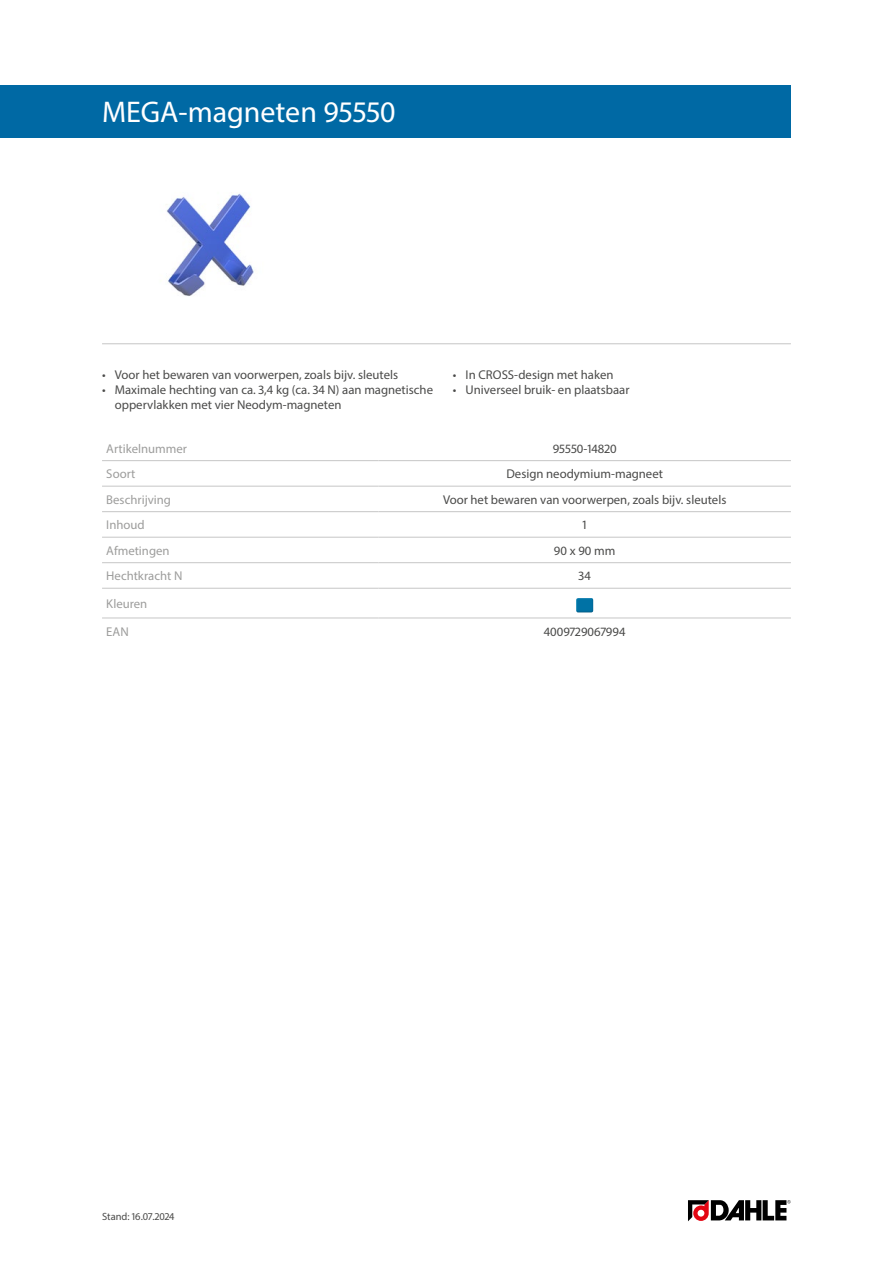
<style>
.page{position:relative;width:893px;height:1263px;background:#fff}
.page>*{position:absolute;margin:0;border:0;box-sizing:border-box;transform-origin:0 0}
.Produktname{font:30px "Myriad Pro";color:#fff}
.Produkttabelle_Zentr{font:12.75px/15.3px "Myriad Pro";color:#4a4a49}
.Produkttabelle_Links{font:12.75px "Myriad Pro";color:#9d9d9c}
.t1{font:10.5px "Myriad Pro";color:#4a4a49}
</style>
<div class="page">
<img style="left:166px;top:193px;width:88px;height:103px">
<hr style="left:102px;top:343px;width:689px;height:1px;background:#c6c6c6">
<svg style="left:688px;top:1200px;width:103px;height:21px"></svg>
<div style="left:0;top:85px;width:791px;height:53px;background:#0069a4"></div>
<hr style="left:102px;top:460px;width:276px;height:1px;background:#c6c6c6">
<hr style="left:378px;top:460px;width:413px;height:1px;background:#c6c6c6">
<hr style="left:102px;top:486px;width:276px;height:1px;background:#c6c6c6">
<hr style="left:378px;top:486px;width:413px;height:1px;background:#c6c6c6">
<hr style="left:102px;top:511px;width:276px;height:1px;background:#c6c6c6">
<hr style="left:378px;top:511px;width:413px;height:1px;background:#c6c6c6">
<hr style="left:102px;top:537px;width:276px;height:1px;background:#c6c6c6">
<hr style="left:378px;top:537px;width:413px;height:1px;background:#c6c6c6">
<hr style="left:102px;top:562px;width:276px;height:1px;background:#c6c6c6">
<hr style="left:378px;top:562px;width:413px;height:1px;background:#c6c6c6">
<hr style="left:102px;top:588px;width:276px;height:1px;background:#c6c6c6">
<hr style="left:378px;top:588px;width:413px;height:1px;background:#c6c6c6">
<hr style="left:102px;top:618px;width:276px;height:1px;background:#c6c6c6">
<hr style="left:378px;top:618px;width:413px;height:1px;background:#c6c6c6">
<img style="left:576px;top:598px;width:17px;height:14px">
<p class="Produktname" style="left:102px;top:94px;width:295px">MEGA-magneten 95550</p>
<p class="Produkttabelle_Zentr" style="left:102px;top:367px;width:298px">• Voor het bewaren van voorwerpen, zoals bijv. sleutels</p>
<p class="Produkttabelle_Zentr" style="left:115px;top:382px;width:320px;text-indent:-13px">• Maximale hechting van ca. 3,4 kg (ca. 34 N) aan magnetische oppervlakken met vier Neodym-magneten</p>
<p class="Produkttabelle_Zentr" style="left:453px;top:367px;width:162px">• In CROSS-design met haken</p>
<p class="Produkttabelle_Zentr" style="left:453px;top:382px;width:178px">• Universeel bruik- en plaatsbaar</p>
<p class="Produkttabelle_Links" style="left:106px;top:440px;width:82px">Artikelnummer</p>
<p class="Produkttabelle_Zentr" style="left:553px;top:440px;width:65px">95550-14820</p>
<p class="Produkttabelle_Links" style="left:106px;top:466px;width:31px">Soort</p>
<p class="Produkttabelle_Zentr" style="left:506px;top:466px;width:158px">Design neodymium-magneet</p>
<p class="Produkttabelle_Links" style="left:106px;top:491px;width:66px">Beschrijving</p>
<p class="Produkttabelle_Zentr" style="left:443px;top:492px;width:285px">Voor het bewaren van voorwerpen, zoals bijv. sleutels</p>
<p class="Produkttabelle_Links" style="left:106px;top:517px;width:40px">Inhoud</p>
<p class="Produkttabelle_Zentr" style="left:583px;top:517px;width:6px">1</p>
<p class="Produkttabelle_Links" style="left:106px;top:543px;width:65px">Afmetingen</p>
<p class="Produkttabelle_Zentr" style="left:554px;top:543px;width:63px">90 x 90 mm</p>
<p class="Produkttabelle_Links" style="left:106px;top:568px;width:78px">Hechtkracht N</p>
<p class="Produkttabelle_Zentr" style="left:579px;top:568px;width:14px">34</p>
<p class="Produkttabelle_Links" style="left:106px;top:596px;width:42px">Kleuren</p>
<p class="Produkttabelle_Links" style="left:106px;top:623px;width:24px">EAN</p>
<p class="Produkttabelle_Zentr" style="left:544px;top:623px;width:83px">4009729067994</p>
<p class="t1" style="left:102px;top:1210px;width:74px">Stand: 16.07.2024</p>
</div>
